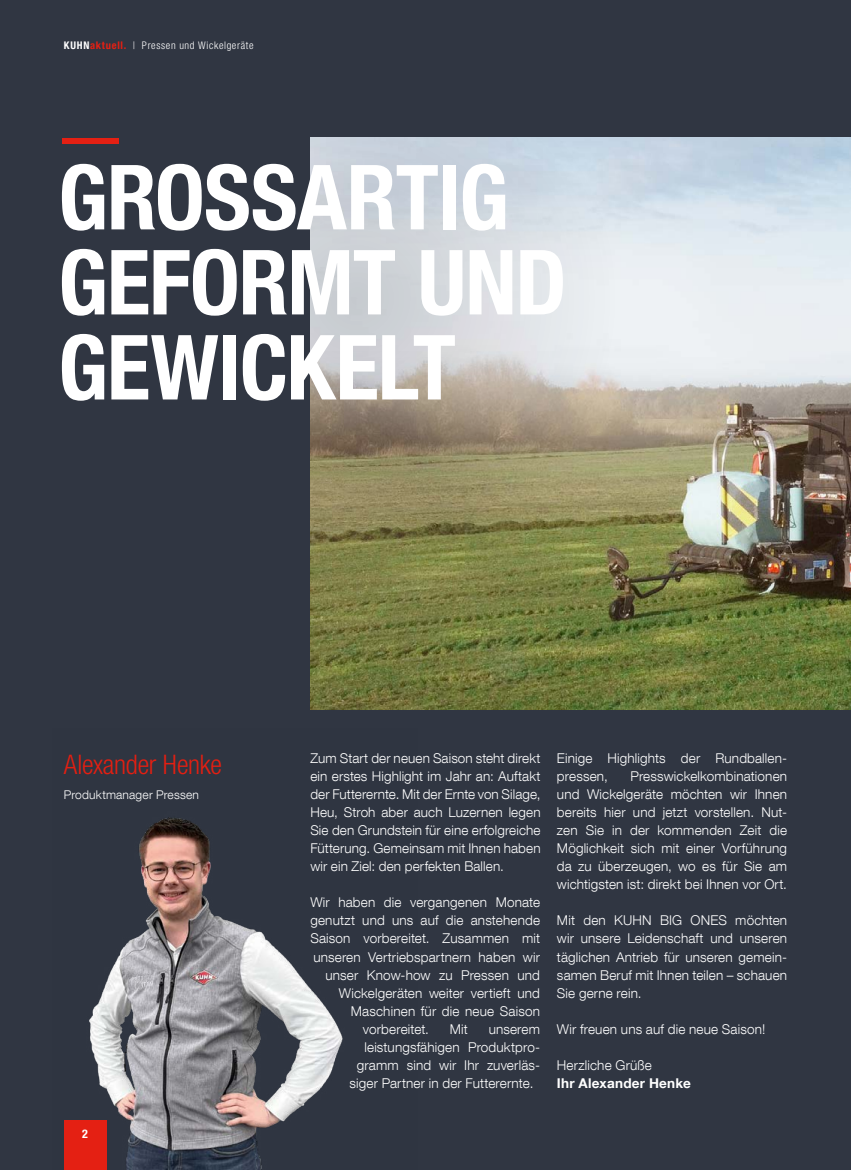
<style>
.page{position:relative;width:851px;height:1170px;background:#fff}
.page>*{position:absolute;margin:0;border:0;box-sizing:border-box;transform-origin:0 0}
.A4_H1{font:700 condensed 90px/85.1px "Helvetica Neue LT Com";letter-spacing:-.015em;color:#fff}
.A4_Caption_groß{font:300 condensed 27px "Helvetica Neue LT Com";letter-spacing:-.01em;color:#e42013}
.A4_Copy_Blocksatz{font:300 13.5px/18px "Helvetica Neue LT Com";letter-spacing:.01em;color:#fff;text-align:justify}
.A4_Copy_Blocksatz-2{font:700 13.5px "Helvetica Neue LT Com";letter-spacing:.02em;color:#fff}
.A4_Copy{font:300 12px "Helvetica Neue LT Com";letter-spacing:.015em;color:#fff}
.t1{font:700 condensed 12px "Helvetica Neue LT Com";color:#fff}
.A4_Site_Overline{font:300 condensed 10.5px "Helvetica Neue LT Com";letter-spacing:.06em;color:#fff}
.s1{font-weight:700}
.s2{font-weight:700;color:#e42013}
</style>
<div class="page">
<div style="left:0;top:0;width:850px;height:1169px;background:#303642"></div>
<img style="left:310px;top:138px;width:540px;height:571px">
<div style="left:62px;top:138px;width:56px;height:5px;background:#e42013"></div>
<svg style="left:94px;top:36px;width:524px;height:524px"></svg>
<img style="left:89px;top:817px;width:254px;height:352px">
<div style="left:64px;top:1120px;width:42px;height:49px;background:#e42013"></div>
<p class="A4_Site_Overline" style="left:64px;top:40px;width:191px"><span class="s1">KUHN</span><span class="s2">aktuell.</span> | Pressen und Wickelgeräte</p>
<p class="A4_H1" style="left:58px;top:155px;width:510px">GROSSARTIG<br>GEFORMT UND<br>GEWICKELT</p>
<p class="A4_Caption_groß" style="left:64px;top:749px;width:160px">Alexander Henke</p>
<p class="A4_Copy" style="left:64px;top:787px;width:137px">Produktmanager Pressen</p>
<p class="t1" style="left:82px;top:1126px;width:7px">2</p>
<p class="A4_Copy_Blocksatz" style="left:310px;top:749px;width:232px">Zum Start der neuen Saison steht direkt ein erstes Highlight im Jahr an: Auftakt der Futterernte. Mit der Ernte von Silage, Heu, Stroh aber auch Luzernen legen Sie den Grundstein für eine erfolgreiche Fütterung. Gemeinsam mit Ihnen haben wir ein Ziel: den perfekten Ballen.</p>
<p class="A4_Copy_Blocksatz" style="left:310px;top:893px;width:231px">Wir haben die vergangenen Monate</p>
<p class="A4_Copy_Blocksatz" style="left:310px;top:911px;width:231px">genutzt und uns auf die anstehende</p>
<p class="A4_Copy_Blocksatz" style="left:310px;top:929px;width:231px">Saison vorbereitet. Zusammen mit</p>
<p class="A4_Copy_Blocksatz" style="left:313px;top:947px;width:228px">unseren Vertriebspartnern haben wir</p>
<p class="A4_Copy_Blocksatz" style="left:325px;top:965px;width:216px">unser Know-how zu Pressen und</p>
<p class="A4_Copy_Blocksatz" style="left:339px;top:983px;width:203px">Wickelgeräten weiter vertieft und</p>
<p class="A4_Copy_Blocksatz" style="left:351px;top:1001px;width:190px">Maschinen für die neue Saison</p>
<p class="A4_Copy_Blocksatz" style="left:363px;top:1019px;width:68px">vorbereitet.</p>
<p class="A4_Copy_Blocksatz" style="left:450px;top:1019px;width:20px">Mit</p>
<p class="A4_Copy_Blocksatz" style="left:488px;top:1019px;width:53px">unserem</p>
<p class="A4_Copy_Blocksatz" style="left:364px;top:1037px;width:175px">leistungsfähigen Produktpro-</p>
<p class="A4_Copy_Blocksatz" style="left:357px;top:1055px;width:183px">gramm sind wir Ihr zuverläs-</p>
<p class="A4_Copy_Blocksatz" style="left:349px;top:1073px;width:185px">siger Partner in der Futterernte.</p>
<p class="A4_Copy_Blocksatz" style="left:557px;top:749px;width:230px">Einige Highlights der Rundballen&shy;pressen,</p>
<p class="A4_Copy_Blocksatz" style="left:557px;top:767px;width:232px;text-indent:73px">Presswickelkombinationen und Wickelgeräte möchten wir Ihnen bereits hier und jetzt vorstellen. Nut&shy;zen Sie in der kommenden Zeit die Möglichkeit sich mit einer Vorführung da zu überzeugen, wo es für Sie am wichtigsten ist: direkt bei Ihnen vor Ort.</p>
<p class="A4_Copy_Blocksatz" style="left:557px;top:911px;width:232px;text-align:left">Mit den KUHN BIG ONES möchten wir unsere Leidenschaft und unseren täglichen Antrieb für unseren gemein&shy;samen Beruf mit Ihnen teilen – schauen<br>Sie gerne rein.</p>
<p class="A4_Copy_Blocksatz" style="left:557px;top:1019px;width:210px">Wir freuen uns auf die neue Saison!</p>
<p class="A4_Copy_Blocksatz" style="left:557px;top:1055px;width:96px">Herzliche Grüße</p>
<p class="A4_Copy_Blocksatz-2" style="left:557px;top:1074px;width:135px">Ihr Alexander Henke</p>
</div>
